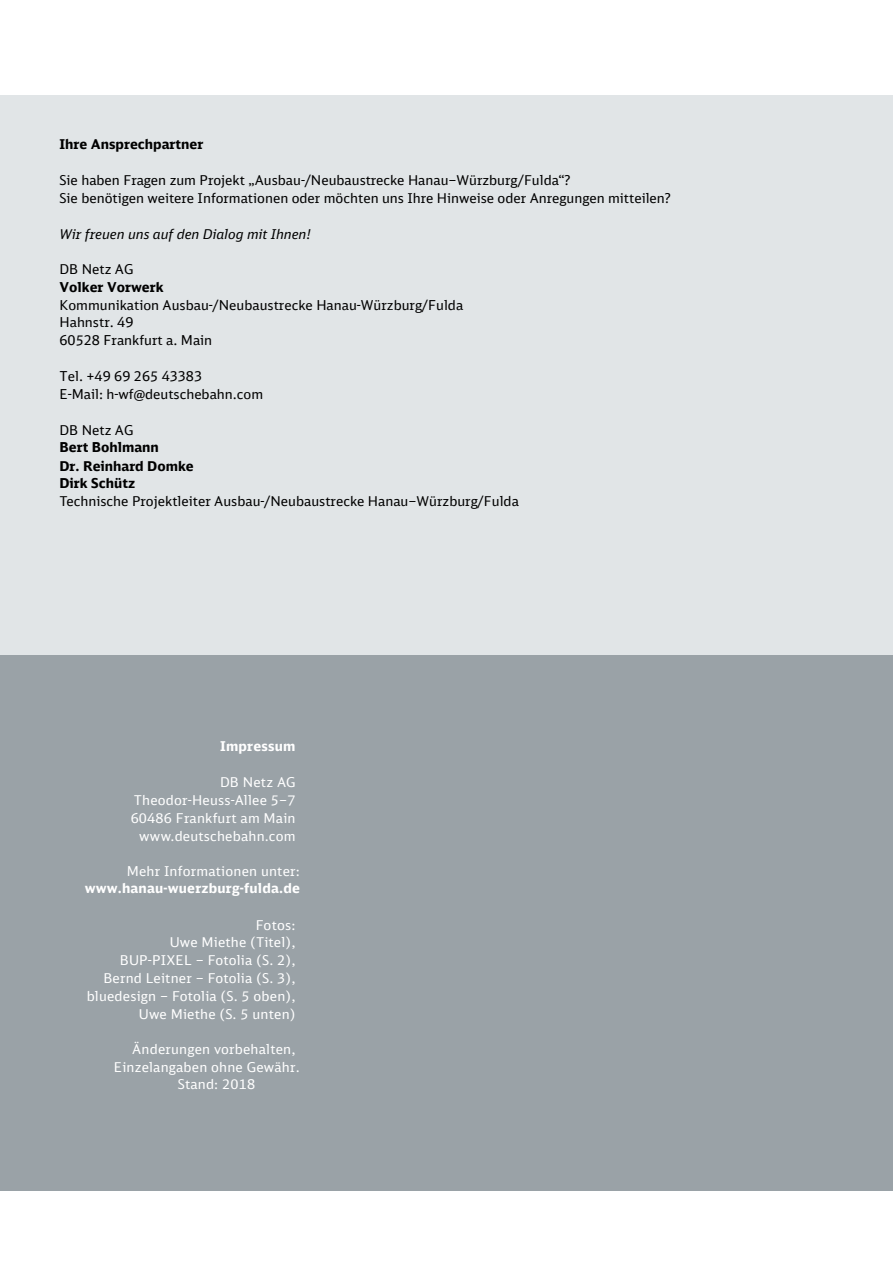
<style>
.page{position:relative;width:893px;height:1263px;background:#fff}
.page>*{position:absolute;margin:0;border:0;box-sizing:border-box;transform-origin:0 0}
.t1{font:13.5px/17.9px "DB Sans";color:#000}
.t2{font:13.5px/17.9px "DB Sans";letter-spacing:.015em;color:#fff;text-align:right}
.t3{font:700 13.5px/17.9px "DB Sans";color:#000}
.t4{font:700 13.5px "DB Sans";letter-spacing:.015em;color:#fff}
.t5{font:italic 13.5px "DB Sans";color:#000}
</style>
<div class="page">
<div style="left:0;top:96px;width:893px;height:1095px;background:#9aa2a7"></div>
<div style="left:0;top:96px;width:893px;height:559px;background:#e1e5e7"></div>
<p class="t3" style="left:60px;top:135px;width:145px">Ihre Ansprechpartner</p>
<p class="t1" style="left:60px;top:171px;width:613px">Sie haben Fragen zum Projekt „Ausbau-/Neubaustrecke Hanau–Würzburg/Fulda“?<br>Sie benötigen weitere Informationen oder möchten uns Ihre Hinweise oder Anregungen mitteilen?</p>
<p class="t5" style="left:60px;top:225px;width:253px">Wir freuen uns auf den Dialog mit Ihnen!</p>
<p class="t1" style="left:60px;top:260px;width:75px">DB Netz AG</p>
<p class="t3" style="left:60px;top:278px;width:106px">Volker Vorwerk</p>
<p class="t1" style="left:60px;top:296px;width:405px">Kommunikation Ausbau-/Neubaustrecke Hanau-Würzburg/Fulda<br>Hahnstr. 49<br>60528 Frankfurt a. Main</p>
<p class="t1" style="left:60px;top:367px;width:205px">Tel. +49 69 265 43383<br>E-Mail: h-wf@deutschebahn.com</p>
<p class="t1" style="left:60px;top:421px;width:75px">DB Netz AG</p>
<p class="t3" style="left:60px;top:438px;width:136px">Bert Bohlmann<br>Dr. Reinhard Domke<br>Dirk Schütz</p>
<p class="t1" style="left:60px;top:492px;width:461px">Technische Projektleiter Ausbau-/Neubaustrecke Hanau–Würzburg/Fulda</p>
<p class="t4" style="left:220px;top:738px;width:77px">Impressum</p>
<p class="t2" style="left:131px;top:773px;width:166px">DB Netz AG<br>Theodor-Heuss-Allee 5–7<br>60486 Frankfurt am Main www.deutschebahn.com</p>
<p class="t2" style="left:127px;top:862px;width:175px">Mehr Informationen unter:</p>
<p class="t4" style="left:85px;top:880px;width:217px">www.hanau-wuerzburg-fulda.de</p>
<p class="t2" style="left:87px;top:915px;width:210px">Fotos:<br>Uwe Miethe (Titel),<br>BUP-PIXEL – Fotolia (S. 2),<br>Bernd Leitner – Fotolia (S. 3), bluedesign – Fotolia (S. 5 oben),<br>Uwe Miethe (S. 5 unten)</p>
<p class="t2" style="left:132px;top:1040px;width:165px">Änderungen vorbehalten,</p>
<p class="t2" style="left:114px;top:1057px;width:187px">Einzelangaben ohne Gewähr.</p>
<p class="t2" style="left:178px;top:1075px;width:79px">Stand: 2018</p>
</div>
